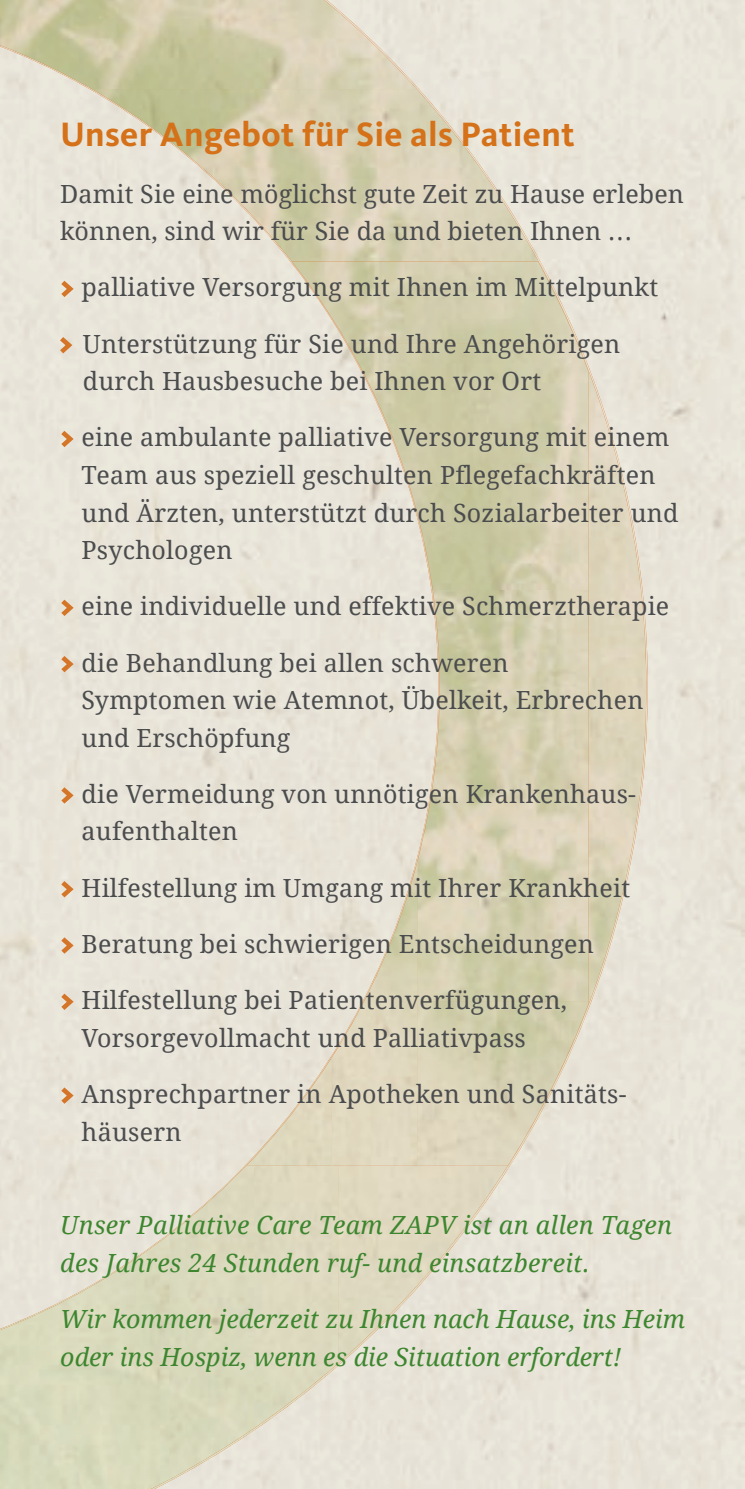
<style>
.page{position:relative;width:745px;height:1489px;background:#fff}
.page>*{position:absolute;margin:0;border:0;box-sizing:border-box;transform-origin:0 0}
.t1{font:700 35px "Kievit OT";letter-spacing:.01em;color:#d47119}
.t2{font:25px/37.5px "Droid Serif";letter-spacing:.01em;color:#4b4c4d}
.t3{font:italic 25px/37.5px "Droid Serif";color:#3d862f}
.s1{font-family:"Kievit OT";font-weight:500;font-size:30px;color:#d47528}
</style>
<div class="page">
<div style="left:417px;top:87px;width:123px;height:92px;background:#e9e4d9"></div>
<div style="left:404px;top:590px;width:13px;height:244px;background:#e9e4d9"></div>
<div style="left:507px;top:1165px;width:60px;height:37px;background:#e9e4d9"></div>
<div style="left:338px;top:1314px;width:67px;height:63px;background:#e8e3d8"></div>
<img style="left:254px;top:1428px;width:70px;height:9px">
<img style="left:169px;top:1479px;width:74px;height:9px">
<div style="left:338px;top:834px;width:79px;height:26px;background:#e8e3d6"></div>
<img style="left:253px;top:1045px;width:85px;height:383px">
<img style="left:169px;top:1157px;width:85px;height:322px">
<img style="left:338px;top:1165px;width:169px;height:149px">
<img style="left:0;top:1234px;width:169px;height:254px">
<img style="left:338px;top:1313px;width:52px;height:50px">
<img style="left:0;top:0;width:417px;height:90px">
<img style="left:92px;top:89px;width:396px;height:90px">
<img style="left:215px;top:179px;width:327px;height:90px">
<img style="left:577px;top:268px;width:6px;height:75px">
<img style="left:588px;top:358px;width:58px;height:701px">
<img style="left:292px;top:261px;width:285px;height:83px">
<img style="left:347px;top:343px;width:241px;height:247px">
<img style="left:417px;top:590px;width:171px;height:575px">
<img style="left:331px;top:860px;width:86px;height:305px">
<img style="left:246px;top:1057px;width:86px;height:108px">
<svg style="left:60px;top:279px;width:15px;height:19px"></svg>
<svg style="left:59px;top:335px;width:15px;height:20px"></svg>
<svg style="left:60px;top:429px;width:15px;height:19px"></svg>
<svg style="left:60px;top:598px;width:15px;height:19px"></svg>
<svg style="left:60px;top:654px;width:15px;height:19px"></svg>
<svg style="left:60px;top:785px;width:15px;height:20px"></svg>
<svg style="left:60px;top:879px;width:15px;height:19px"></svg>
<svg style="left:60px;top:935px;width:15px;height:20px"></svg>
<svg style="left:60px;top:992px;width:15px;height:19px"></svg>
<svg style="left:60px;top:1085px;width:15px;height:20px"></svg>
<h1 class="t1" style="left:60px;top:113px;width:515px">Unser Angebot für Sie als Patient</h1>
<p class="t2" style="left:60px;top:175px;width:624px">Damit Sie eine möglichst gute Zeit zu Hause erleben können, sind wir für Sie da und bieten Ihnen ...</p>
<p class="t2" style="left:61px;top:269px;width:597px"><span class="s1">&gt;</span> palliative Versorgung mit Ihnen im Mittelpunkt</p>
<p class="t2" style="left:83px;top:325px;width:538px;text-indent:-22px"><span class="s1">&gt;</span> Unterstützung für Sie und Ihre Angehörigen durch Hausbesuche bei Ihnen vor Ort</p>
<p class="t2" style="left:82px;top:419px;width:598px;text-indent:-20px"><span class="s1">&gt;</span> eine ambulante palliative Versorgung mit einem Team aus speziell geschulten Pflege fachkräften und Ärzten, unterstützt durch Sozial arbeiter und Psychologen</p>
<p class="t2" style="left:61px;top:588px;width:609px"><span class="s1">&gt;</span> eine individuelle und effektive Schmerz therapie</p>
<p class="t2" style="left:81px;top:644px;width:563px;text-indent:-20px"><span class="s1">&gt;</span> die Behandlung bei allen schweren<br>Symptomen wie Atemnot, Übelkeit, Erbrechen und Erschöpfung</p>
<p class="t2" style="left:81px;top:775px;width:555px;text-indent:-20px"><span class="s1">&gt;</span> die Vermeidung von unnötigen Krankenhaus&shy;aufenthalten</p>
<p class="t2" style="left:61px;top:869px;width:569px"><span class="s1">&gt;</span> Hilfestellung im Umgang mit Ihrer Krankheit</p>
<p class="t2" style="left:61px;top:925px;width:533px"><span class="s1">&gt;</span> Beratung bei schwierigen Entscheidungen</p>
<p class="t2" style="left:81px;top:981px;width:486px;text-indent:-20px"><span class="s1">&gt;</span> Hilfestellung bei Patientenverfügungen,<br>Vorsorgevollmacht und Palliativpass</p>
<p class="t2" style="left:81px;top:1075px;width:546px;text-indent:-20px"><span class="s1">&gt;</span> Ansprechpartner in Apotheken und Sanitäts&shy;häusern</p>
<p class="t3" style="left:60px;top:1206px;width:613px">Unser Palliative Care Team ZAPV ist an allen Tagen des Jahres 24 Stunden ruf- und einsatzbereit.</p>
<p class="t3" style="left:60px;top:1300px;width:626px">Wir kommen jederzeit zu Ihnen nach Hause, ins Heim oder ins Hospiz, wenn es die Situation erfordert!</p>
</div>
